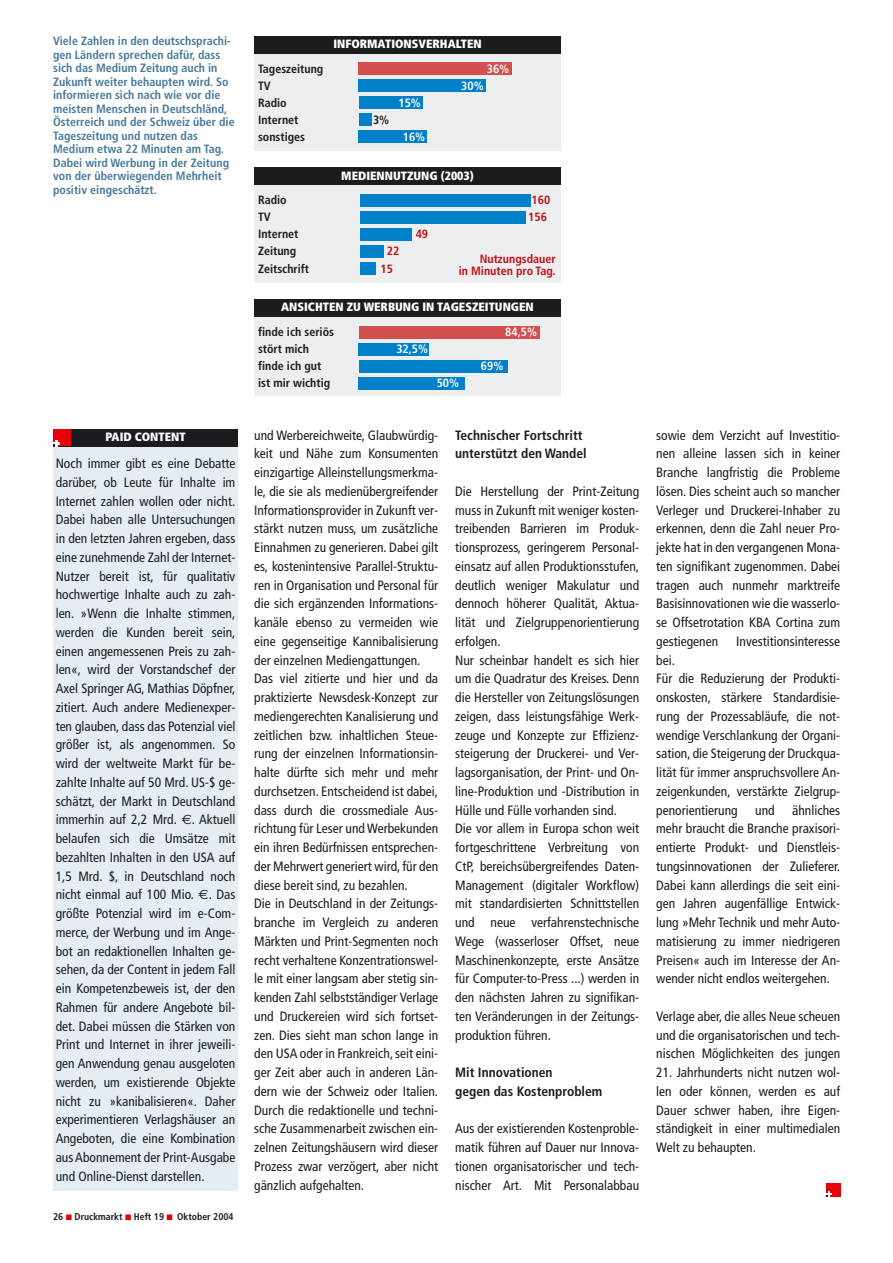
<style>
.page{position:relative;width:893px;height:1263px;background:#fff}
.page>*{position:absolute;margin:0;border:0;box-sizing:border-box;transform-origin:0 0}
.t1{font:condensed 13.5px/18.8px "Frutiger";color:#1b1c20;text-align:justify}
.t2{font:700 condensed 13.5px/18.8px "Frutiger";color:#1b1c20}
.t3{font:700 condensed 12px/13.5px "Frutiger";color:#497a9b}
.t4{font:700 condensed 12px/17px "Frutiger";color:#1b1c20}
.t5{font:900 condensed 12px "Frutiger";color:#fff}
.t6{font:700 condensed 12px/17.9px "Frutiger";color:#c10d13;text-align:center}
.t7{font:700 condensed 12px "Frutiger";color:#fff}
.t8{font:700 condensed 9.75px "Frutiger";color:#1b1c20}
.s1{font-family:"Euro Sans";font-stretch:normal}
</style>
<div class="page">
<div style="left:53px;top:429px;width:184px;height:762px;background:#e5edf3"></div>
<div style="left:54px;top:429px;width:183px;height:17px;background:#1b1c20"></div>
<div style="left:254px;top:168px;width:306px;height:115px;background:#eceeef"></div>
<div style="left:360px;top:194px;width:170px;height:13px;background:#0080c9"></div>
<div style="left:254px;top:168px;width:306px;height:17px;background:#1b1c20"></div>
<div style="left:360px;top:211px;width:166px;height:13px;background:#0080c9"></div>
<div style="left:360px;top:228px;width:52px;height:13px;background:#0080c9"></div>
<div style="left:360px;top:245px;width:24px;height:13px;background:#0080c9"></div>
<div style="left:360px;top:262px;width:16px;height:13px;background:#0080c9"></div>
<div style="left:254px;top:300px;width:306px;height:96px;background:#eceeef"></div>
<div style="left:358px;top:326px;width:181px;height:13px;background:#d34e4e"></div>
<div style="left:254px;top:300px;width:306px;height:17px;background:#1b1c20"></div>
<div style="left:358px;top:343px;width:71px;height:13px;background:#0080c9"></div>
<div style="left:358px;top:360px;width:149px;height:13px;background:#0080c9"></div>
<div style="left:358px;top:377px;width:107px;height:13px;background:#0080c9"></div>
<div style="left:254px;top:36px;width:306px;height:115px;background:#eceeef"></div>
<div style="left:358px;top:62px;width:154px;height:13px;background:#d34e4e"></div>
<div style="left:254px;top:36px;width:306px;height:17px;background:#1b1c20"></div>
<div style="left:358px;top:79px;width:128px;height:13px;background:#0080c9"></div>
<div style="left:358px;top:96px;width:64px;height:13px;background:#0080c9"></div>
<div style="left:358px;top:113px;width:13px;height:13px;background:#0080c9"></div>
<div style="left:358px;top:130px;width:68px;height:13px;background:#0080c9"></div>
<div style="left:53px;top:429px;width:17px;height:17px;background:#e60007"></div>
<svg style="left:53px;top:440px;width:7px;height:6px"></svg>
<div style="left:826px;top:1183px;width:14px;height:14px;background:#e60007"></div>
<svg style="left:826px;top:1192px;width:5px;height:5px"></svg>
<p class="t3" style="left:53px;top:35px;width:183px">Viele Zahlen in den deutschsprachi&shy;gen Ländern sprechen dafür, dass sich das Medium Zeitung auch in<br>Zukunft weiter behaupten wird. So informieren sich nach wie vor die meisten Menschen in Deutschländ,<br>Österreich und der Schweiz über die<br>Tageszeitung und nutzen das<br>Medium etwa 22 Minuten am Tag.<br>Dabei wird Werbung in der Zeitung von der überwiegenden Mehrheit positiv eingeschätzt.</p>
<p class="t5" style="left:105px;top:432px;width:82px">PAID CONTENT</p>
<p class="t1" style="left:56px;top:455px;width:181px">Noch immer gibt es eine Debatte darüber, ob Leute für Inhalte im Internet zahlen wollen oder nicht.<br>Dabei haben alle Untersuchungen in den letzten Jahren ergeben, dass eine zunehmende Zahl der Internet-Nutzer bereit ist, für qualitativ hochwertige Inhalte auch zu zah&shy;len. »Wenn die Inhalte stimmen, werden die Kunden bereit sein, einen angemessenen Preis zu zah&shy;len«, wird der Vorstandschef der Axel Springer AG, Mathias Döpfner, zitiert. Auch andere Medienexper&shy;ten glauben, dass das Potenzial viel größer ist, als angenommen. So wird der weltweite Markt für be&shy;zahlte Inhalte auf 50 Mrd. US-$ ge&shy;schätzt, der Markt in Deutschland immerhin auf 2,2 Mrd. <span class="s1">€</span>. Aktuell belaufen sich die Umsätze mit bezahlten Inhalten in den USA auf 1,5 Mrd. $, in Deutschland noch nicht einmal auf 100 Mio. <span class="s1">€</span>. Das größte Potenzial wird im e-Com&shy;merce, der Werbung und im Ange&shy;bot an redaktionellen Inhalten ge&shy;sehen, da der Content in jedem Fall ein Kompetenzbeweis ist, der den Rahmen für andere Angebote bil&shy;det. Dabei müssen die Stärken von Print und Internet in ihrer jeweili&shy;gen Anwendung genau ausgeloten werden, um existierende Objekte nicht zu »kanibalisieren«. Daher experimentieren Verlagshäuser an Angeboten, die eine Kombination aus Abonnement der Print-Ausgabe und Online-Dienst darstellen.</p>
<p class="t8" style="left:53px;top:1212px;width:112px">26 Druckmarkt Heft 19</p>
<p class="t8" style="left:177px;top:1212px;width:58px">Oktober 2004</p>
<p class="t5" style="left:333px;top:39px;width:150px">INFORMATIONSVERHALTEN</p>
<p class="t4" style="left:258px;top:61px;width:67px">Tageszeitung</p>
<p class="t7" style="left:487px;top:64px;width:24px">36%</p>
<p class="t7" style="left:461px;top:81px;width:24px">30%</p>
<p class="t7" style="left:398px;top:98px;width:24px">15%</p>
<p class="t4" style="left:373px;top:112px;width:18px">3%</p>
<p class="t7" style="left:403px;top:132px;width:24px">16%</p>
<p class="t4" style="left:258px;top:78px;width:49px">TV<br>Radio<br>Internet sonstiges</p>
<p class="t5" style="left:341px;top:171px;width:134px">MEDIENNUTZUNG (2003)</p>
<p class="t4" style="left:258px;top:193px;width:30px">Radio</p>
<p class="t6" style="left:531px;top:192px;width:20px">160</p>
<p class="t4" style="left:258px;top:210px;width:53px">TV<br>Internet<br>Zeitung<br>Zeitschrift</p>
<p class="t6" style="left:528px;top:209px;width:20px">156</p>
<p class="t6" style="left:416px;top:225px;width:14px">49</p>
<p class="t6" style="left:380px;top:243px;width:20px">22<br>15</p>
<p class="t6" style="left:458px;top:255px;width:98px;line-height:11.2px;text-align:right">Nutzungsdauer<br>in Minuten pro Tag.</p>
<p class="t5" style="left:281px;top:302px;width:254px">ANSICHTEN ZU WERBUNG IN TAGESZEITUNGEN</p>
<p class="t4" style="left:258px;top:325px;width:78px">finde ich seriös</p>
<p class="t7" style="left:505px;top:327px;width:33px">84,5%</p>
<p class="t7" style="left:396px;top:344px;width:33px">32,5%</p>
<p class="t7" style="left:481px;top:361px;width:24px">69%</p>
<p class="t7" style="left:437px;top:378px;width:24px">50%</p>
<p class="t4" style="left:258px;top:342px;width:74px">stört mich finde ich gut ist mir wichtig</p>
<p class="t1" style="left:254px;top:427px;width:185px;text-align:left">und Werbereichweite, Glaubwürdig&shy;keit und Nähe zum Konsumenten einzigartige Alleinstellungsmerkma&shy;le, die sie als medienübergreifender Informationsprovider in Zukunft ver&shy;stärkt nutzen muss, um zusätzliche Einnahmen zu generieren. Dabei gilt es, kostenintensive Parallel-Struktu&shy;ren in Organisation und Personal für die sich ergänzenden Informations&shy;kanäle ebenso zu vermeiden wie eine gegenseitige Kannibalisierung der einzelnen Mediengattungen.<br>Das viel zitierte und hier und da praktizierte Newsdesk-Konzept zur mediengerechten Kanalisierung und zeitlichen bzw. inhaltlichen Steue&shy;rung der einzelnen Informationsin&shy;halte dürfte sich mehr und mehr durchsetzen. Entscheidend ist dabei, dass durch die crossmediale Aus&shy;richtung für Leser und Werbekunden ein ihren Bedürfnissen entsprechen&shy;der Mehrwert generiert wird, für den diese bereit sind, zu bezahlen.<br>Die in Deutschland in der Zeitungs&shy;branche im Vergleich zu anderen Märkten und Print-Segmenten noch recht verhaltene Konzentrationswel&shy;le mit einer langsam aber stetig sin&shy;kenden Zahl selbstständiger Verlage und Druckereien wird sich fortset&shy;zen. Dies sieht man schon lange in den USA oder in Frankreich, seit eini&shy;ger Zeit aber auch in anderen Län&shy;dern wie der Schweiz oder Italien.<br>Durch die redaktionelle und techni&shy;sche Zusammenarbeit zwischen ein&shy;zelnen Zeitungshäusern wird dieser Prozess zwar verzögert, aber nicht gänzlich aufgehalten.</p>
<p class="t2" style="left:455px;top:427px;width:133px">Technischer Fortschritt unterstützt den Wandel</p>
<p class="t1" style="left:455px;top:483px;width:185px;text-align:left">Die Herstellung der Print-Zeitung muss in Zukunft mit weniger kosten&shy;treibenden Barrieren im Produk&shy;tionsprozess, geringerem Personal&shy;einsatz auf allen Produktionsstufen, deutlich weniger Makulatur und dennoch höherer Qualität, Aktua&shy;lität und Zielgruppenorientierung erfolgen.<br>Nur scheinbar handelt es sich hier um die Quadratur des Kreises. Denn die Hersteller von Zeitungslösungen zeigen, dass leistungsfähige Werk&shy;zeuge und Konzepte zur Effizienz&shy;steigerung der Druckerei- und Ver&shy;lagsorganisation, der Print- und On&shy;line-Produktion und -Distribution in Hülle und Fülle vorhanden sind.<br>Die vor allem in Europa schon weit fortgeschrittene Verbreitung von CtP, bereichsübergreifendes Daten-Management (digitaler Workflow) mit standardisierten Schnittstellen und neue verfahrenstechnische Wege (wasserloser Offset, neue Maschinenkonzepte, erste Ansätze für Computer-to-Press ...) werden in den nächsten Jahren zu signifikan&shy;ten Veränderungen in der Zeitungs&shy;produktion führen.</p>
<p class="t2" style="left:455px;top:1064px;width:149px">Mit Innovationen<br>gegen das Kostenproblem</p>
<p class="t1" style="left:455px;top:1120px;width:185px">Aus der existierenden Kostenproble&shy;matik führen auf Dauer nur Innova&shy;tionen organisatorischer und tech&shy;nischer Art. Mit Personalabbau</p>
<p class="t1" style="left:656px;top:427px;width:185px">sowie dem Verzicht auf Investitio&shy;nen alleine lassen sich in keiner Branche langfristig die Probleme lösen. Dies scheint auch so mancher Verleger und Druckerei-Inhaber zu erkennen, denn die Zahl neuer Pro&shy;jekte hat in den vergangenen Mona&shy;ten signifikant zugenommen. Dabei tragen auch nunmehr marktreife Basisinnovationen wie die wasserlo&shy;se Offsetrotation KBA Cortina zum gestiegenen</p>
<p class="t1" style="left:736px;top:633px;width:105px">Investitionsinteresse</p>
<p class="t1" style="left:656px;top:652px;width:185px;text-align:left">bei.<br>Für die Reduzierung der Produkti&shy;onskosten, stärkere Standardisie&shy;rung der Prozessabläufe, die not&shy;wendige Verschlankung der Organi&shy;sation, die Steigerung der Druckqua&shy;lität für immer anspruchsvollere An&shy;zeigenkunden, verstärkte Zielgrup&shy;penorientierung</p>
<p class="t1" style="left:656px;top:802px;width:185px;text-indent:136px">ähnliches mehr braucht die Branche praxisori&shy;entierte Produkt- und Dienstleis&shy;tungsinnovationen der Zulieferer.<br>Dabei kann allerdings die seit eini&shy;gen Jahren augenfällige Entwick&shy;lung »Mehr Technik und mehr Auto&shy;matisierung zu immer niedrigeren Preisen« auch im Interesse der An&shy;wender nicht endlos weitergehen.</p>
<p class="t1" style="left:656px;top:1008px;width:185px">Verlage aber, die alles Neue scheuen und die organisatorischen und tech&shy;nischen Möglichkeiten des jungen</p>
<p class="t1" style="left:656px;top:1064px;width:185px">21. Jahrhunderts nicht nutzen wol&shy;len oder können, werden es auf Dauer schwer haben, ihre Eigen&shy;ständigkeit in einer multimedialen Welt zu behaupten.</p>
<p class="t1" style="left:755px;top:802px;width:21px">und</p>
</div>
